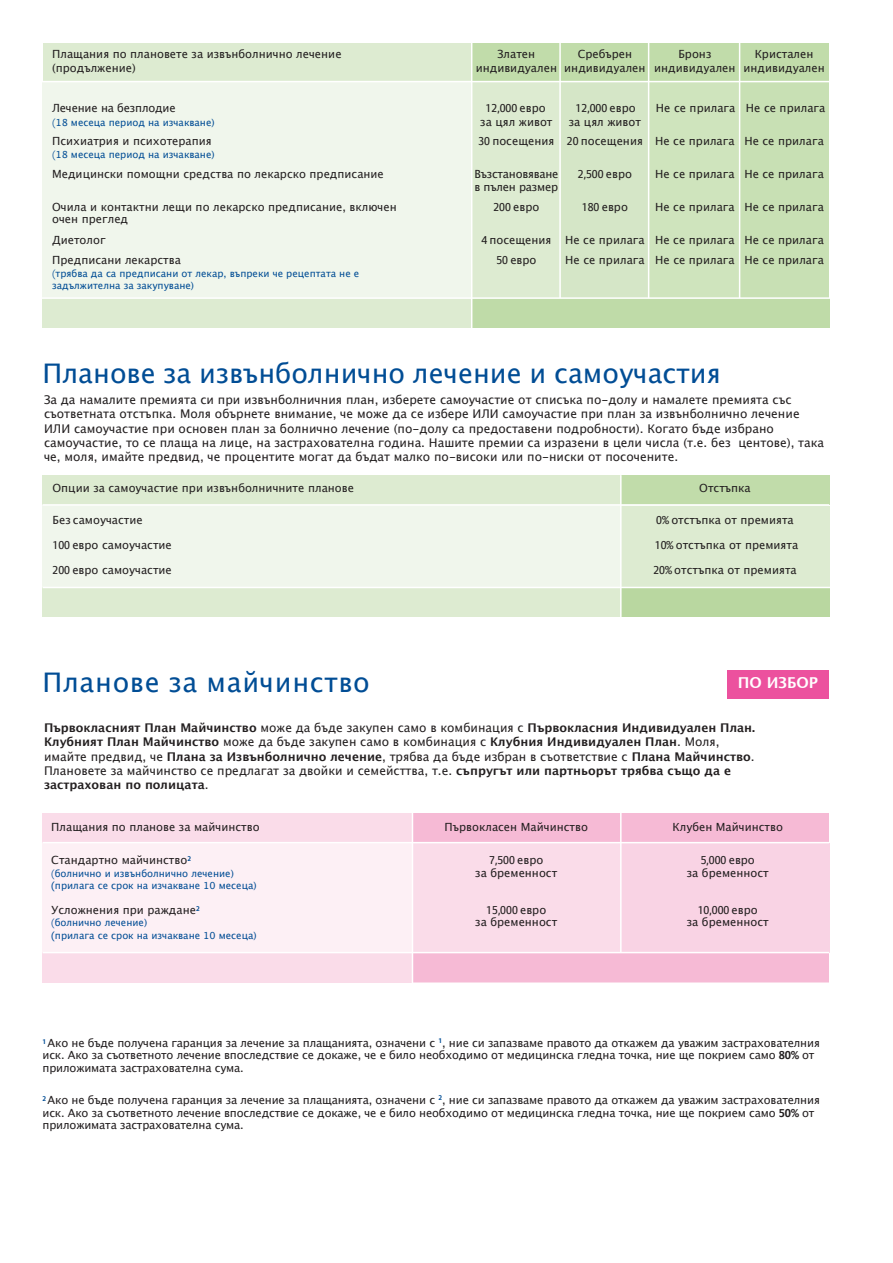
<style>
.page{position:relative;width:893px;height:1263px;background:#fff}
.page>*{position:absolute;margin:0;border:0;box-sizing:border-box;transform-origin:0 0}
.t1{font:27px "Lucida Grande";color:#014d95}
.t2{font:27px "Lucida Grande";letter-spacing:.025em;color:#014d95}
.t3{font:700 15px "Lucida Grande";color:#fff}
.t4{font:12px/14.4px "Lucida Grande";color:#231f20}
.t5{font:700 12px/14.4px "Lucida Grande";color:#231f20}
.t6{font:11.25px/12.8px "Lucida Grande";color:#231f20}
.t7{font:11.25px "Allianz Sans";color:#231f20}
.t8{font:11.25px "Lucida Grande";letter-spacing:-.02em;color:#231f20}
.t9{font:9.75px/12px "Lucida Grande";color:#014d95}
.s1{font-family:"Lucida Grande"}
.s2{font-family:"Allianz Sans";font-weight:300}
.s3{font-family:"Allianz Sans"}
.s4{font-weight:400}
.s5{font-family:"Allianz Sans";font-weight:700}
</style>
<div class="page">
<div style="left:43px;top:479px;width:786px;height:108px;background:#f0f6ec"></div>
<div style="left:43px;top:475px;width:727px;height:30px;background:#ddebd1"></div>
<div style="left:621px;top:475px;width:208px;height:30px;background:#c1dcaa"></div>
<hr style="left:43px;top:504px;width:786px;height:2px;background:#fff">
<div style="left:621px;top:506px;width:208px;height:81px;background:#ddebd1"></div>
<div style="left:43px;top:843px;width:756px;height:109px;background:#fdf0f5"></div>
<div style="left:621px;top:843px;width:208px;height:109px;background:#f9d3e4"></div>
<div style="left:412px;top:843px;width:209px;height:109px;background:#fadce9"></div>
<div style="left:43px;top:952px;width:786px;height:31px;background:#fadce9"></div>
<div style="left:412px;top:952px;width:417px;height:30px;background:#f6bad5"></div>
<div style="left:43px;top:813px;width:786px;height:30px;background:#fadce9"></div>
<div style="left:412px;top:813px;width:417px;height:30px;background:#f6bad5"></div>
<hr style="left:43px;top:952px;width:786px;height:1px;background:#fff">
<hr style="left:412px;top:807px;width:1px;height:185px;background:#fff">
<hr style="left:620px;top:813px;width:2px;height:139px;background:#fff">
<hr style="left:43px;top:842px;width:786px;height:1px;background:#fff">
<div style="left:43px;top:587px;width:726px;height:30px;background:#ddebd1"></div>
<div style="left:621px;top:587px;width:208px;height:30px;background:#b9d7a0"></div>
<hr style="left:43px;top:587px;width:802px;height:1px;background:#fff">
<hr style="left:620px;top:475px;width:2px;height:151px;background:#fff">
<div style="left:43px;top:43px;width:728px;height:39px;background:#ddebd1"></div>
<div style="left:472px;top:43px;width:357px;height:39px;background:#c1dcaa"></div>
<div style="left:43px;top:82px;width:786px;height:216px;background:#f0f6ec"></div>
<div style="left:649px;top:82px;width:92px;height:216px;background:#cfe4bd"></div>
<div style="left:560px;top:82px;width:89px;height:216px;background:#d5e6c7"></div>
<div style="left:472px;top:82px;width:89px;height:216px;background:#ddebd1"></div>
<hr style="left:559px;top:42px;width:2px;height:256px;background:#fff">
<hr style="left:648px;top:42px;width:1px;height:256px;background:#fff">
<div style="left:740px;top:82px;width:89px;height:216px;background:#c8e0b4"></div>
<hr style="left:37px;top:81px;width:794px;height:1px;background:#fff">
<hr style="left:739px;top:40px;width:1px;height:258px;background:#fff">
<div style="left:43px;top:298px;width:727px;height:30px;background:#ddebd1"></div>
<div style="left:472px;top:298px;width:357px;height:30px;background:#bfdba8"></div>
<hr style="left:42px;top:297px;width:803px;height:2px;background:#fff">
<hr style="left:471px;top:40px;width:1px;height:298px;background:#fff">
<div style="left:728px;top:671px;width:101px;height:28px;background:#ec519e"></div>
<p class="t6" style="left:52px;top:48px;width:291px">Плащания по плановете за извънболнично лечение</p>
<p class="t6" style="left:497px;top:48px;width:39px">Златен</p>
<p class="t6" style="left:578px;top:48px;width:56px">Сребърен</p>
<p class="t6" style="left:678px;top:48px;width:34px">Бронз</p>
<p class="t6" style="left:755px;top:48px;width:60px">Кристален</p>
<p class="t6" style="left:52px;top:62px;width:85px">(продължение)</p>
<p class="t6" style="left:476px;top:62px;width:351px">индивидуален индивидуален индивидуален индивидуален</p>
<p class="t6" style="left:52px;top:102px;width:125px">Лечение на безплодие</p>
<p class="t7" style="left:486px;top:101px;width:62px">12,000 <span class="s1">евро</span></p>
<p class="t7" style="left:576px;top:101px;width:62px">12,000 <span class="s1">евро</span></p>
<p class="t6" style="left:656px;top:102px;width:171px">Не се прилага Не се прилага</p>
<p class="t9" style="left:52px;top:116px;width:164px"><span class="s2">(</span>18 месеца период на изчакване)</p>
<p class="t6" style="left:480px;top:115px;width:74px">за цял живот</p>
<p class="t6" style="left:569px;top:115px;width:74px">за цял живот</p>
<p class="t6" style="left:52px;top:135px;width:161px">Психиатрия и психотерапия</p>
<p class="t6" style="left:478px;top:135px;width:347px"><span class="s3">30</span> посещения <span class="s3">20</span> посещения Не се прилага Не се прилага</p>
<p class="t9" style="left:52px;top:149px;width:164px"><span class="s2">(</span>18 месеца период на изчакване)</p>
<p class="t6" style="left:52px;top:168px;width:333px">Медицински помощни средства по лекарско предписание</p>
<p class="t8" style="left:475px;top:168px;width:85px">Възстановяване</p>
<p class="t7" style="left:578px;top:167px;width:56px">2,500 <span class="s1">евро</span></p>
<p class="t6" style="left:655px;top:168px;width:170px">Не се прилага Не се прилага</p>
<p class="t8" style="left:475px;top:180px;width:85px">в пълен размер</p>
<p class="t6" style="left:52px;top:200px;width:346px">Очила и контактни лещи по лекарско предписание, включен</p>
<p class="t6" style="left:493px;top:200px;width:47px"><span class="s3">200</span> евро</p>
<p class="t6" style="left:582px;top:200px;width:48px"><span class="s3">180</span> евро</p>
<p class="t6" style="left:655px;top:200px;width:170px">Не се прилага Не се прилага</p>
<p class="t6" style="left:52px;top:209px;width:78px;line-height:20.9px">очен преглед<br>Диетолог</p>
<p class="t6" style="left:481px;top:234px;width:344px"><span class="s3">4</span> посещения Не се прилага Не се прилага Не се прилага</p>
<p class="t6" style="left:52px;top:254px;width:130px">Предписани лекарства</p>
<p class="t6" style="left:496px;top:254px;width:42px"><span class="s3">50</span> евро</p>
<p class="t6" style="left:565px;top:254px;width:260px">Не се прилага Не се прилага Не се прилага</p>
<p class="t9" style="left:52px;top:267px;width:309px"><span class="s2">(</span>трябва да са предписани от лекар, въпреки че рецептата не е задължителна за закупуване)</p>
<h1 class="t1" style="left:43px;top:358px;width:680px">Планове за извънболнично лечение и самоучастия</h1>
<p class="t4" style="left:44px;top:392px;width:782px">За да намалите премията си при извънболничния план, изберете самоучастие от списъка по-долу и намалете премията със съответната отстъпка. Моля обърнете внимание, че може да се избере ИЛИ самоучастие при план за извънболнично лечение ИЛИ самоучастие при основен план за болнично лечение (по-долу са предоставени подробности). Когато бъде избрано самоучастие, то се плаща на лице, на застрахователна година. Нашите премии са изразени в цели числа (т.е. без центове), така че, моля, имайте предвид, че процентите могат да бъдат малко по-високи или по-ниски от посочените.</p>
<p class="t6" style="left:53px;top:482px;width:303px">Опции за самоучастие при извънболничните планове</p>
<p class="t6" style="left:699px;top:482px;width:53px">Отстъпка</p>
<p class="t6" style="left:53px;top:514px;width:92px">Без самоучастие</p>
<p class="t6" style="left:656px;top:514px;width:139px"><span class="s3">0%</span> отстъпка от премията</p>
<p class="t6" style="left:53px;top:539px;width:121px"><span class="s3">100</span> евро самоучастие</p>
<p class="t6" style="left:655px;top:539px;width:145px"><span class="s3">10%</span> отстъпка от премията</p>
<p class="t6" style="left:53px;top:564px;width:121px"><span class="s3">200</span> евро самоучастие</p>
<p class="t6" style="left:653px;top:564px;width:145px"><span class="s3">20%</span> отстъпка от премията</p>
<h1 class="t2" style="left:43px;top:667px;width:329px">Планове за майчинство</h1>
<h2 class="t3" style="left:738px;top:671px;width:82px">ПО ИЗБОР</h2>
<p class="t5" style="left:44px;top:720px;width:713px">Първокласният План Майчинство <span class="s4">може да бъде закупен само в комбинация с</span> Първокласния Индивидуален План.<br>Клубният План Майчинство <span class="s4">може да бъде закупен само в комбинация с</span> Клубния Индивидуален План<span class="s4">. Моля, имайте предвид, че</span> Плана за Извънболнично лечение<span class="s4">, трябва да бъде избран в съответствие с</span> Плана Майчинство<span class="s4">.<br>Плановете за майчинство се предлагат за двойки и семейсттва, т.е.</span> съпругът или партньорът трябва също да е застрахован по полицата<span class="s4">.</span></p>
<p class="t6" style="left:51px;top:821px;width:210px">Плащания по планове за майчинство</p>
<p class="t6" style="left:445px;top:821px;width:145px">Първокласен Майчинство</p>
<p class="t6" style="left:673px;top:821px;width:112px">Клубен Майчинство</p>
<p class="t6" style="left:51px;top:854px;width:141px">Стандартно майчинство<sup>2</sup></p>
<p class="t7" style="left:489px;top:853px;width:56px">7,500 <span class="s1">евро</span></p>
<p class="t7" style="left:701px;top:853px;width:56px">5,000 <span class="s1">евро</span></p>
<p class="t9" style="left:51px;top:867px;width:184px"><span class="s2">(</span>болнично и извънболнично лечение)</p>
<p class="t6" style="left:475px;top:866px;width:83px">за бременност</p>
<p class="t6" style="left:687px;top:866px;width:83px">за бременност</p>
<p class="t9" style="left:51px;top:880px;width:207px"><span class="s3">(</span>прилага се срок на изчакване 10 месеца)</p>
<p class="t6" style="left:51px;top:903px;width:150px">Усложнения при раждане<sup>2</sup></p>
<p class="t7" style="left:486px;top:903px;width:62px">15,000 <span class="s1">евро</span></p>
<p class="t7" style="left:698px;top:903px;width:62px">10,000 <span class="s1">евро</span></p>
<p class="t9" style="left:51px;top:917px;width:97px"><span class="s2">(</span>болнично лечение)</p>
<p class="t6" style="left:475px;top:916px;width:83px">за бременност</p>
<p class="t6" style="left:687px;top:916px;width:83px">за бременност</p>
<p class="t9" style="left:51px;top:930px;width:207px"><span class="s3">(</span>прилага се срок на изчакване 10 месеца)</p>
<p class="t6" style="left:43px;top:1036px;width:779px"><sup>1</sup> Ако не бъде получена гаранция за лечение за плащанията, означени с <sup>1</sup>, ние си запазваме правото да откажем да уважим застрахователния иск. Ако за съответното лечение впоследствие се докаже, че е било необходимо от медицинска гледна точка, ние ще покрием само <span class="s5">80%</span> от приложимата застрахователна сума.</p>
<p class="t6" style="left:43px;top:1094px;width:779px"><sup>2</sup> Ако не бъде получена гаранция за лечение за плащанията, означени с <sup>2</sup>, ние си запазваме правото да откажем да уважим застрахователния иск. Ако за съответното лечение впоследствие се докаже, че е било необходимо от медицинска гледна точка, ние ще покрием само <span class="s5">50%</span> от приложимата застрахователна сума.</p>
</div>
